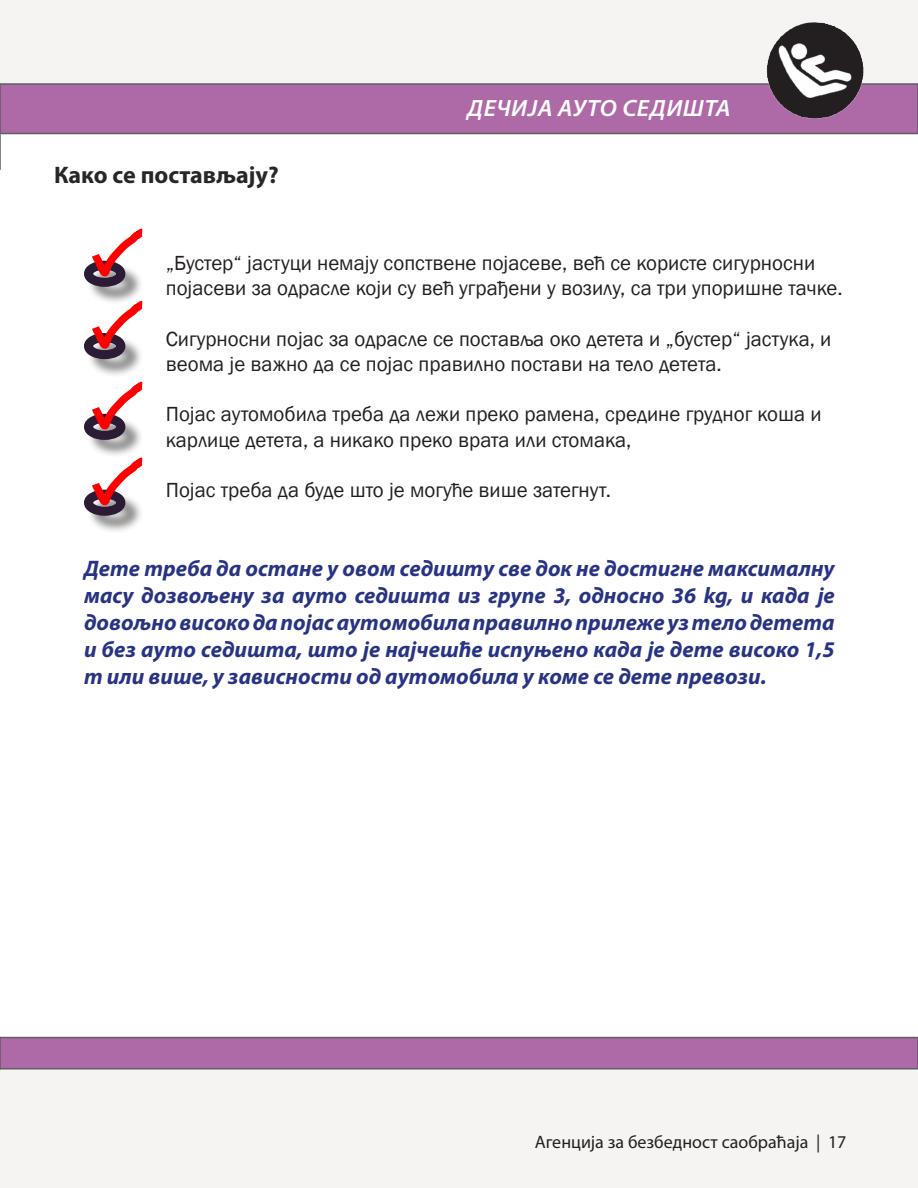
<style>
.page{position:relative;width:918px;height:1188px;background:#fff}
.page>*{position:absolute;margin:0;border:0;box-sizing:border-box;transform-origin:0 0}
.Pitanje{font:700 24px "Myriad Pro";color:#272727}
.t1{font:italic 600 23.7px "Myriad Pro";letter-spacing:.02em;color:#fff;scale:1.05 1}
.Pasus_u_boji{font:italic 700 22.5px/27px "Myriad Pro";color:#283383;text-align:justify}
.Pasus{font:21px/25.2px "Franklin Gothic";color:#231f20}
.t2{font:18px "Myriad Pro";color:#231f20}
</style>
<div class="page">
<div style="left:0;top:0;width:918px;height:119px;background:#f5f4f3"></div>
<div style="left:0;top:83px;width:918px;height:51px;background:#ae69a7;border:2px solid #5f5f62"></div>
<hr style="left:0;top:0;width:1px;height:134px;background:#f5f4f3">
<svg style="left:0;top:134px;width:1px;height:36px"></svg>
<div style="left:0;top:1069px;width:918px;height:119px;background:#f5f4f3"></div>
<img style="left:766px;top:22px;width:98px;height:97px">
<div style="left:0;top:1037px;width:918px;height:33px;background:#ae69a7;border:2px solid #5f5f62"></div>
<div style="left:87px;top:264px;width:56px;height:41px;background:#231f20;opacity:.55"></div>
<div style="left:84px;top:261px;width:41px;height:26px;border:9px solid #2c1b34;border-radius:50%"></div>
<svg style="left:86px;top:228px;width:57px;height:51px"></svg>
<div style="left:87px;top:336px;width:56px;height:41px;background:#231f20;opacity:.55"></div>
<div style="left:84px;top:333px;width:41px;height:26px;border:9px solid #2c1b34;border-radius:50%"></div>
<svg style="left:86px;top:295px;width:57px;height:56px"></svg>
<div style="left:87px;top:492px;width:56px;height:42px;background:#231f20;opacity:.55"></div>
<div style="left:84px;top:490px;width:41px;height:26px;border:9px solid #2c1b34;border-radius:50%"></div>
<svg style="left:86px;top:458px;width:57px;height:50px"></svg>
<div style="left:87px;top:417px;width:56px;height:41px;background:#231f20;opacity:.55"></div>
<div style="left:84px;top:414px;width:41px;height:26px;border:9px solid #2c1b34;border-radius:50%"></div>
<svg style="left:86px;top:376px;width:57px;height:56px"></svg>
<p class="Pitanje" style="left:54px;top:159px;width:226px">Како се постављају?</p>
<p class="t1" style="left:468px;top:93px;width:252px">ДЕЧИЈА АУТО СЕДИШТА</p>
<p class="Pasus" style="left:166px;top:251px;width:678px">„Бустер“ јастуци немају сопствене појасеве, већ се користе сигурносни појасеви за одрасле који су већ уграђени у возилу, са три упоришне тачке.</p>
<p class="Pasus" style="left:166px;top:327px;width:667px">Сигурносни појас за одрасле се поставља око детета и „бустер“ јастука, и веома је важно да се појас правилно постави на тело детета.</p>
<p class="Pasus" style="left:166px;top:402px;width:657px">Појас аутомобила треба да лежи преко рамена, средине грудног коша и карлице детета, а никако преко врата или стомака,</p>
<p class="Pasus" style="left:166px;top:478px;width:447px">Појас треба да буде што је могуће више затегнут.</p>
<p class="Pasus_u_boji" style="left:84px;top:555px;width:752px">Дете треба да остане у овом седишту све док не достигне максималну масу дозвољену за ауто седишта из групе 3, односно 36 kg, и када је довољно високо да појас аутомобила правилно прилеже уз тело детета и без ауто седишта, што је најчешће испуњено када је дете високо 1,5 m или више, у зависности од аутомобила у коме се дете превози.</p>
<p class="t2" style="left:535px;top:1130px;width:313px">Агенција за безбедност саобраћаја | 17</p>
</div>
